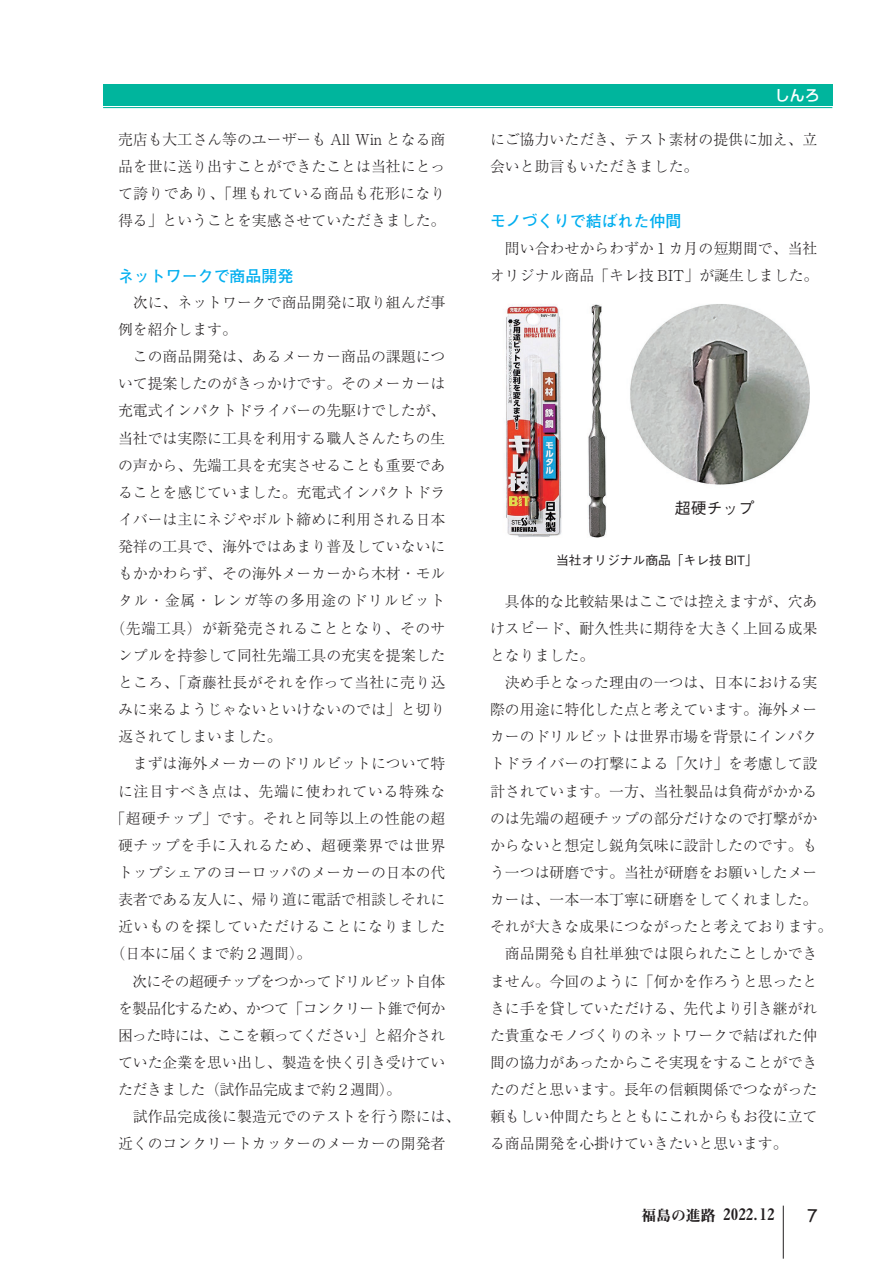
<style>
.page{position:relative;width:893px;height:1263px;background:#fff}
.page>*{position:absolute;margin:0;border:0;box-sizing:border-box;transform-origin:0 0}
.t1{font:16.95px "Comic Sans MS";color:#231f20}
.t2{font:700 15.9px "Futo Go B101 Pr 6";color:#00aeef}
.t3{font:15.9px "Midashi Min Pr 6 MA31";color:#231f20;scale:.95 1}
.t4{font:500 15.9px "Gothic BBB Pr 6";color:#231f20}
.t5{font:300 14.85px/27.2px "Ryumin Pr 6";color:#231f20}
.t6{font:300 14.85px "Ryumin Pr 6";letter-spacing:.05em;color:#231f20}
.t7{font:300 14.85px "Ryumin Pr 6";letter-spacing:-.045em;color:#231f20}
.t8{font:300 14.85px "Ryumin Pr 6";letter-spacing:.025em;color:#231f20}
.t9{font:300 14.85px "Ryumin Pr 6";letter-spacing:-.025em;color:#231f20}
.t10{font:500 14.85px "Shin Go Pr 6";color:#fff}
.t11{font:500 12.75px "Gothic BBB Pr 6";color:#231f20}
.s1{font-size:14.85px}
</style>
<div class="page">
<div style="left:103px;top:84px;width:729px;height:22px;background:#00b59d"></div>
<hr style="left:103px;top:107px;width:729px;height:1px;background:#00b59d">
<hr style="left:783px;top:1205px;width:1px;height:53px;background:#231f20">
<img style="left:506px;top:304px;width:303px;height:234px">
<div style="left:641px;top:494px;width:148px;height:29px;background:#fff"></div>
<p class="t5" style="left:118px;top:125px;width:329px;text-align:justify">売店も大工さん等のユーザーも All Win となる商品を世に送り出すことができたことは当社にとって誇りであり、「埋もれている商品も花形になり得る」ということを実感させていただきました。</p>
<p class="t2" style="left:118px;top:263px;width:177px">ネットワークで商品開発</p>
<p class="t5" style="left:118px;top:288px;width:329px">　次に、ネットワークで商品開発に取り組んだ事</p>
<p class="t5" style="left:118px;top:315px;width:121px">例を紹介します。</p>
<p class="t5" style="left:118px;top:342px;width:329px">　この商品開発は、あるメーカー商品の課題につ</p>
<p class="t5" style="left:118px;top:369px;width:329px">いて提案したのがきっかけです。そのメーカーは</p>
<p class="t5" style="left:118px;top:396px;width:329px">充電式インパクトドライバーの先駆けでしたが、</p>
<p class="t5" style="left:118px;top:424px;width:329px">当社では実際に工具を利用する職人さんたちの生</p>
<p class="t5" style="left:118px;top:451px;width:329px">の声から、先端工具を充実させることも重要であ</p>
<p class="t5" style="left:118px;top:478px;width:329px">ることを感じていました。充電式インパクトドラ</p>
<p class="t5" style="left:118px;top:505px;width:329px">イバーは主にネジやボルト締めに利用される日本</p>
<p class="t5" style="left:118px;top:532px;width:329px">発祥の工具で、海外ではあまり普及していないに</p>
<p class="t5" style="left:118px;top:559px;width:329px">もかかわらず、その海外メーカーから木材・モル</p>
<p class="t6" style="left:118px;top:589px;width:329px">タル・金属・レンガ等の多用途のドリルビット</p>
<p class="t8" style="left:111px;top:616px;width:336px">（先端工具）が新発売されることとなり、そのサ</p>
<p class="t5" style="left:118px;top:641px;width:329px">ンプルを持参して同社先端工具の充実を提案した</p>
<p class="t8" style="left:118px;top:671px;width:329px">ところ、「斎藤社長がそれを作って当社に売り込</p>
<p class="t5" style="left:118px;top:695px;width:329px">みに来るようじゃないといけないのでは」と切り</p>
<p class="t5" style="left:118px;top:722px;width:165px">返されてしまいました。</p>
<p class="t5" style="left:118px;top:749px;width:329px">　まずは海外メーカーのドリルビットについて特</p>
<p class="t6" style="left:118px;top:779px;width:329px">に注目すべき点は、先端に使われている特殊な</p>
<p class="t8" style="left:111px;top:806px;width:336px">「超硬チップ」です。それと同等以上の性能の超</p>
<p class="t6" style="left:118px;top:833px;width:329px">硬チップを手に入れるため、超硬業界では世界</p>
<p class="t5" style="left:118px;top:858px;width:329px">トップシェアのヨーロッパのメーカーの日本の代</p>
<p class="t5" style="left:118px;top:885px;width:329px">表者である友人に、帰り道に電話で相談しそれに</p>
<p class="t6" style="left:118px;top:915px;width:329px">近いものを探していただけることになりました</p>
<p class="t5" style="left:111px;top:939px;width:202px">（日本に届くまで約２週間）。</p>
<p class="t7" style="left:118px;top:969px;width:329px">　次にその超硬チップをつかってドリルビット自体</p>
<p class="t7" style="left:118px;top:996px;width:329px">を製品化するため、かつて「コンクリート錐で何か</p>
<p class="t7" style="left:118px;top:1023px;width:329px">困った時には、ここを頼ってください」と紹介され</p>
<p class="t5" style="left:118px;top:1048px;width:329px">ていた企業を思い出し、製造を快く引き受けてい</p>
<p class="t9" style="left:118px;top:1078px;width:285px">ただきました（試作品完成まで約２週間）。</p>
<p class="t5" style="left:118px;top:1102px;width:344px">　試作品完成後に製造元でのテストを行う際には、</p>
<p class="t5" style="left:118px;top:1129px;width:329px">近くのコンクリートカッターのメーカーの開発者</p>
<p class="t10" style="left:775px;top:83px;width:46px">しんろ</p>
<p class="t5" style="left:490px;top:125px;width:329px">にご協力いただき、テスト素材の提供に加え、立会いと助言もいただきました。</p>
<p class="t2" style="left:490px;top:209px;width:193px">モノづくりで結ばれた仲間</p>
<p class="t5" style="left:490px;top:233px;width:330px">　問い合わせからわずか１カ月の短期間で、当社オリジナル商品「キレ技 BIT」が誕生しました。</p>
<p class="t4" style="left:675px;top:495px;width:81px">超硬チップ</p>
<p class="t11" style="left:556px;top:550px;width:203px">当社オリジナル商品「キレ技 BIT」</p>
<p class="t5" style="left:490px;top:586px;width:344px">　具体的な比較結果はここでは控えますが、穴あけスピード、耐久性共に期待を大きく上回る成果となりました。<br>　決め手となった理由の一つは、日本における実際の用途に特化した点と考えています。海外メーカーのドリルビットは世界市場を背景にインパクトドライバーの打撃による「欠け」を考慮して設計されています。一方、当社製品は負荷がかかるのは先端の超硬チップの部分だけなので打撃がかからないと想定し鋭角気味に設計したのです。もう一つは研磨です。当社が研磨をお願いしたメーカーは、一本一本丁寧に研磨をしてくれました。それが大きな成果につながったと考えております。　商品開発も自社単独では限られたことしかできません。今回のように「何かを作ろうと思ったときに手を貸していただける、先代より引き継がれた貴重なモノづくりのネットワークで結ばれた仲間の協力があったからこそ実現をすることができたのだと思います。長年の信頼関係でつながった頼もしい仲間たちとともにこれからもお役に立てる商品開発を心掛けていきたいと思います。</p>
<p class="t3" style="left:641px;top:1202px;width:142px"><span class="s1">福島の進路</span> 2022. 12</p>
<p class="t1" style="left:807px;top:1203px;width:12px">7</p>
</div>
